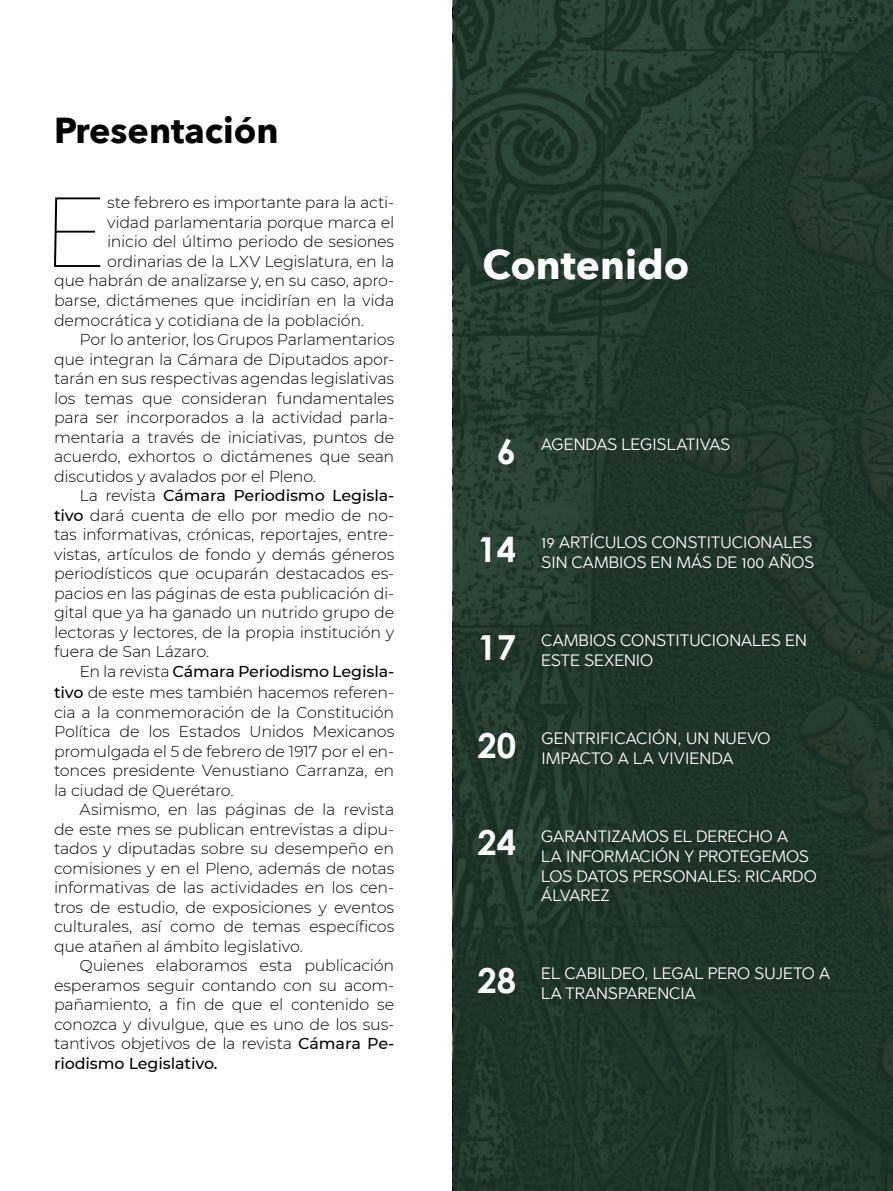
<style>
.page{position:relative;width:893px;height:1191px;background:#fff}
.page>*{position:absolute;margin:0;border:0;box-sizing:border-box;transform-origin:0 0}
.t1{font:100 99.3px "Montserrat";color:#000}
.t2{font:700 40.5px "Avenir Next";color:#fff}
.t3{font:700 36px "Avenir Next";color:#000}
.t4{font:700 34.5px "Century Gothic";color:#fff}
.t5{font:16.5px/19.8px "Abrade";color:#fff}
.t6{font:300 15.75px/19.5px "Montserrat";color:#000;text-align:justify}
.t7{font:500 15.75px "Montserrat";color:#000}
.s1{font-weight:300}
.s2{font-weight:500}
</style>
<div class="page">
<div style="left:453px;top:0;width:440px;height:1191px;background:#20392b"></div>
<h3 class="t3" style="left:54px;top:99px;width:226px">Presentación</h3>
<h1 class="t1" style="left:41px;top:165px;width:70px">E</h1>
<p class="t6" style="left:107px;top:193px;width:289px">ste febrero es importante para la acti-</p>
<p class="t6" style="left:107px;top:212px;width:289px">vidad parlamentaria porque marca el</p>
<p class="t6" style="left:107px;top:232px;width:289px">inicio del último periodo de sesiones</p>
<p class="t6" style="left:107px;top:251px;width:289px">ordinarias de la LXV Legislatura, en la</p>
<p class="t6" style="left:54px;top:271px;width:342px">que habrán de analizarse y, en su caso, apro-</p>
<p class="t6" style="left:54px;top:290px;width:342px">barse, dictámenes que incidirían en la vida</p>
<p class="t6" style="left:54px;top:310px;width:312px">democrática y cotidiana de la población.</p>
<p class="t6" style="left:80px;top:329px;width:317px">Por lo anterior, los Grupos Parlamentarios</p>
<p class="t6" style="left:54px;top:349px;width:342px">que integran la Cámara de Diputados apor-</p>
<p class="t6" style="left:54px;top:368px;width:342px">tarán en sus respectivas agendas legislativas</p>
<p class="t6" style="left:54px;top:388px;width:342px">los temas que consideran fundamentales</p>
<p class="t6" style="left:54px;top:407px;width:342px">para ser incorporados a la actividad parla-</p>
<p class="t6" style="left:54px;top:427px;width:342px">mentaria a través de iniciativas, puntos de</p>
<p class="t6" style="left:54px;top:446px;width:342px">acuerdo, exhortos o dictámenes que sean</p>
<p class="t6" style="left:54px;top:466px;width:264px">discutidos y avalados por el Pleno.</p>
<p class="t7" style="left:80px;top:484px;width:317px"><span class="s1">La revista</span> Cámara Periodismo Legisla-</p>
<p class="t6" style="left:54px;top:505px;width:342px"><span class="s2">tivo</span> dará cuenta de ello por medio de no-</p>
<p class="t6" style="left:54px;top:524px;width:342px">tas informativas, crónicas, reportajes, entre-</p>
<p class="t6" style="left:54px;top:544px;width:342px">vistas, artículos de fondo y demás géneros</p>
<p class="t6" style="left:54px;top:563px;width:342px">periodísticos que ocuparán destacados es-</p>
<p class="t6" style="left:54px;top:583px;width:342px">pacios en las páginas de esta publicación di-</p>
<p class="t6" style="left:54px;top:602px;width:342px">gital que ya ha ganado un nutrido grupo de</p>
<p class="t6" style="left:54px;top:622px;width:342px">lectoras y lectores, de la propia institución y</p>
<p class="t6" style="left:54px;top:641px;width:157px">fuera de San Lázaro.</p>
<p class="t7" style="left:80px;top:660px;width:317px"><span class="s1">En la revista</span> Cámara Periodismo Legisla-</p>
<p class="t6" style="left:54px;top:682px;width:342px"><span class="s2">tivo</span> de este mes también hacemos referen&shy;cia a la conmemoración de la Constitución Política de los Estados Unidos Mexicanos promulgada el 5 de febrero de 1917 por el en&shy;tonces presidente Venustiano Carranza, en la ciudad de Querétaro.</p>
<p class="t6" style="left:54px;top:799px;width:342px;text-indent:26px">Asimismo, en las páginas de la revista de este mes se publican entrevistas a dipu&shy;tados y diputadas sobre su desempeño en comisiones y en el Pleno, además de notas informativas de las actividades en los cen&shy;tros de estudio, de exposiciones y eventos culturales, así como de temas específicos que atañen al ámbito legislativo.</p>
<p class="t6" style="left:54px;top:955px;width:342px;text-indent:26px">Quienes elaboramos esta publicación esperamos seguir contando con su acom&shy;pañamiento, a fin de que el contenido se conozca y divulgue, que es uno de los sus&shy;tantivos objetivos de la revista <span class="s2">Cámara Pe&shy;riodismo Legislativo.</span></p>
<h2 class="t2" style="left:483px;top:230px;width:208px">Contenido</h2>
<h3 class="t4" style="left:497px;top:430px;width:21px">6</h3>
<p class="t5" style="left:541px;top:434px;width:190px">AGENDAS LEGISLATIVAS</p>
<p class="t5" style="left:477px;top:532px;width:338px;text-align:right">19 ARTÍCULOS CONSTITUCIONALES<br><sup>14</sup> SIN CAMBIOS EN MÁS DE 100 AÑOS</p>
<p class="t5" style="left:477px;top:630px;width:331px;text-indent:64px">CAMBIOS CONSTITUCIONALES EN<br><sup>17</sup> ESTE SEXENIO</p>
<p class="t5" style="left:477px;top:728px;width:295px;text-indent:64px">GENTRIFICACIÓN, UN NUEVO<br><sup>20</sup> IMPACTO A LA VIVIENDA</p>
<h3 class="t4" style="left:477px;top:821px;width:40px">24</h3>
<p class="t5" style="left:541px;top:826px;width:277px">GARANTIZAMOS EL DERECHO A<br>LA INFORMACIÓN Y PROTEGEMOS<br>LOS DATOS PERSONALES: RICARDO<br>ÁLVAREZ</p>
<p class="t5" style="left:477px;top:963px;width:354px;text-indent:64px">EL CABILDEO, LEGAL PERO SUJETO A<br><sup>28</sup> LA TRANSPARENCIA</p>
</div>
